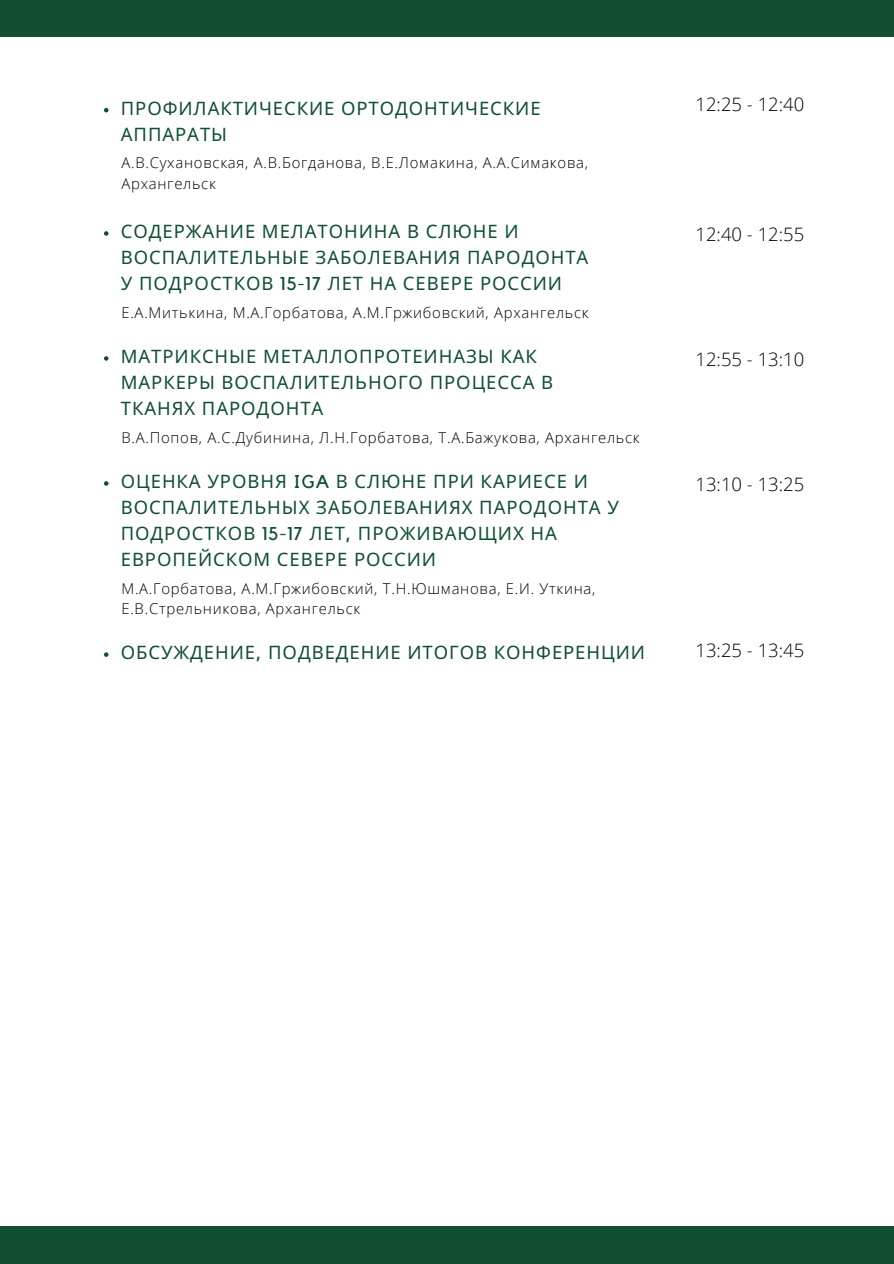
<style>
.page{position:relative;width:894px;height:1264px;background:#fff}
.page>*{position:absolute;margin:0;border:0;box-sizing:border-box;transform-origin:0 0}
.t1{font:18.45px/25.8px "Noto Sans";letter-spacing:.05em;color:#104f31}
.t2{font:300 18.45px "Open Sans";color:#000}
.t3{font:300 14.85px "Open Sans";letter-spacing:.05em;color:#000}
.s1{font-family:"Kollektif"}
</style>
<div class="page">
<div style="left:0;top:0;width:893px;height:36px;background:#104f31"></div>
<div style="left:0;top:1226px;width:893px;height:37px;background:#104f31"></div>
<svg style="left:104px;top:652px;width:4px;height:5px"></svg>
<svg style="left:104px;top:108px;width:4px;height:4px"></svg>
<svg style="left:104px;top:231px;width:4px;height:5px"></svg>
<svg style="left:104px;top:356px;width:4px;height:5px"></svg>
<svg style="left:104px;top:481px;width:4px;height:4px"></svg>
<p class="t1" style="left:121px;top:95px;width:421px">ПРОФИЛАКТИЧЕСКИЕ ОРТОДОНТИЧЕСКИЕ<br>АППАРАТЫ</p>
<p class="t3" style="left:121px;top:153px;width:468px">А.В.Сухановская, А.В.Богданова, В.Е.Ломакина, А.А.Симакова,</p>
<p class="t3" style="left:121px;top:173px;width:96px">Архангельск</p>
<h1 class="t1" style="left:121px;top:218px;width:469px">СОДЕРЖАНИЕ МЕЛАТОНИНА В СЛЮНЕ И<br>ВОСПАЛИТЕЛЬНЫЕ ЗАБОЛЕВАНИЯ ПАРОДОНТА<br>У ПОДРОСТКОВ <span class="s1">15-17</span> ЛЕТ НА СЕВЕРЕ РОССИИ</h1>
<p class="t3" style="left:121px;top:302px;width:468px">Е.А.Митькина, М.А.Горбатова, А.М.Гржибовский, Архангельск</p>
<p class="t2" style="left:695px;top:91px;width:110px">12:25 - 12:40</p>
<h1 class="t2" style="left:695px;top:222px;width:110px">12:40 - 12:55</h1>
<p class="t1" style="left:121px;top:343px;width:434px">МАТРИКСНЫЕ МЕТАЛЛОПРОТЕИНАЗЫ КАК<br>МАРКЕРЫ ВОСПАЛИТЕЛЬНОГО ПРОЦЕССА В<br>ТКАНЯХ ПАРОДОНТА</p>
<p class="t3" style="left:121px;top:427px;width:519px">В.А.Попов, А.С.Дубинина, Л.Н.Горбатова, Т.А.Бажукова, Архангельск</p>
<p class="t1" style="left:121px;top:468px;width:468px">ОЦЕНКА УРОВНЯ <span class="s1">IGA</span> В СЛЮНЕ ПРИ КАРИЕСЕ И</p>
<h1 class="t2" style="left:695px;top:471px;width:110px">13:10 - 13:25</h1>
<p class="t1" style="left:121px;top:494px;width:499px">ВОСПАЛИТЕЛЬНЫХ ЗАБОЛЕВАНИЯХ ПАРОДОНТА У<br>ПОДРОСТКОВ <span class="s1">15-17</span> ЛЕТ<span class="s1">,</span> ПРОЖИВАЮЩИХ НА<br>ЕВРОПЕЙСКОМ СЕВЕРЕ РОССИИ</p>
<p class="t3" style="left:121px;top:578px;width:475px">М.А.Горбатова, А.М.Гржибовский, Т.Н.Юшманова, Е.И. Уткина,</p>
<h1 class="t3" style="left:121px;top:598px;width:240px">Е.В.Стрельникова, Архангельск</h1>
<p class="t2" style="left:695px;top:637px;width:110px">13:25 - 13:45</p>
<p class="t2" style="left:695px;top:346px;width:110px">12:55 - 13:10</p>
<h1 class="t1" style="left:121px;top:639px;width:525px">ОБСУЖДЕНИЕ<span class="s1">,</span> ПОДВЕДЕНИЕ ИТОГОВ КОНФЕРЕНЦИИ</h1>
</div>
